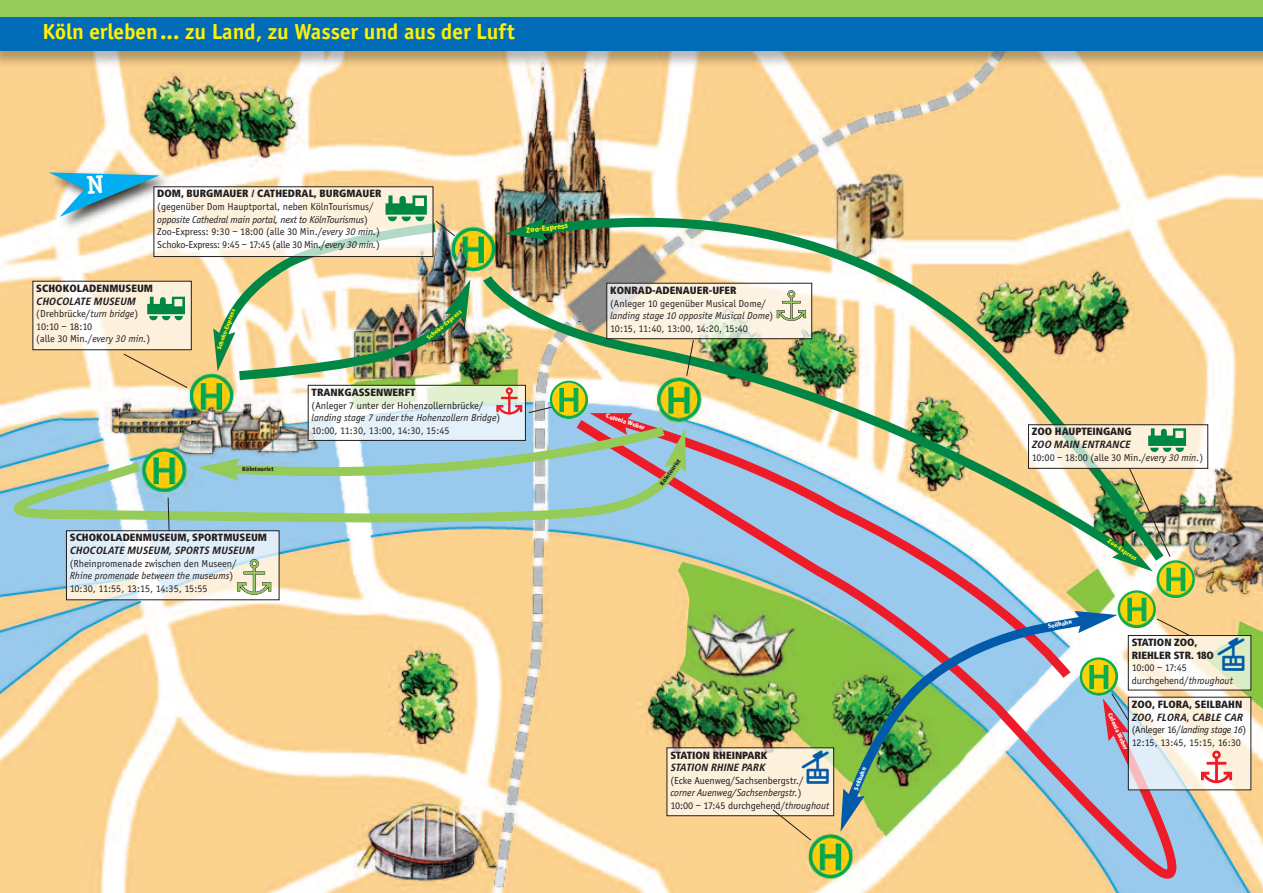
<style>
.page{position:relative;width:1263px;height:893px;background:#fff}
.page>*{position:absolute;margin:0;border:0;box-sizing:border-box;transform-origin:0 0}
.t1{font:36.6px "Transportation P02";color:#015aaa}
.t2{font:700 22.5px "Officina Sans";color:#fff101}
.t3{font:10.5px/12.6px "Officina Sans";color:#231f20}
.t4{font:900 10.5px/12.6px "Transit";color:#231f20}
.t5{font:italic 700 10.5px "Transit";color:#231f20}
.t6{font:10.5px/12.6px "Officina Sans";letter-spacing:-.02em;color:#231f20}
.t7{font:900 7.5px "Transit";color:#fff101}
.t8{font:900 6px "Transit";color:#fff}
.t9{font:900 6px "Transit";color:#fff101}
.t10{font:900 6px "Transit";color:#231f20}
.s1{font-style:italic}
</style>
<div class="page">
<img style="left:0;top:72px;width:1263px;height:821px">
<img style="left:0;top:50px;width:1263px;height:22px">
<div style="left:0;top:16px;width:1263px;height:34px;background:#006bb6"></div>
<div style="left:0;top:0;width:1263px;height:16px;background:#95cb58"></div>
<img style="left:41px;top:166px;width:137px;height:70px">
<div style="left:33px;top:282px;width:158px;height:67px;background:#fff;opacity:.7"></div>
<div style="left:33px;top:281px;width:159px;height:69px;border:1px solid #231f20"></div>
<svg style="left:123px;top:353px;width:65px;height:36px;background:#f4cf91"></svg>
<svg style="left:528px;top:204px;width:641px;height:363px"></svg>
<img style="left:478px;top:269px;width:659px;height:296px">
<img style="left:567px;top:411px;width:636px;height:482px">
<div style="left:1129px;top:698px;width:121px;height:91px;background:#fff;opacity:.7"></div>
<svg style="left:0;top:451px;width:688px;height:73px;background:#a3cbbf"></svg>
<div style="left:67px;top:531px;width:212px;height:68px;background:#fff;opacity:.7"></div>
<div style="left:66px;top:530px;width:213px;height:70px;border:1px solid #231f20"></div>
<div style="left:1129px;top:636px;width:121px;height:54px;background:#fff;opacity:.7"></div>
<div style="left:154px;top:187px;width:279px;height:69px;background:#fff;opacity:.7"></div>
<svg style="left:147px;top:297px;width:38px;height:23px"></svg>
<svg style="left:237px;top:559px;width:34px;height:36px"></svg>
<svg style="left:1201px;top:750px;width:31px;height:33px"></svg>
<img style="left:1112px;top:467px;width:59px;height:104px">
<svg style="left:167px;top:497px;width:3px;height:35px"></svg>
<div style="left:607px;top:284px;width:204px;height:54px;background:#fff;opacity:.75"></div>
<div style="left:606px;top:283px;width:206px;height:56px;border:1px solid #231f20"></div>
<img style="left:198px;top:195px;width:496px;height:288px">
<svg style="left:1156px;top:618px;width:34px;height:18px"></svg>
<img style="left:840px;top:610px;width:289px;height:222px">
<svg style="left:1148px;top:428px;width:38px;height:24px"></svg>
<svg style="left:777px;top:290px;width:29px;height:31px"></svg>
<svg style="left:48px;top:172px;width:112px;height:45px"></svg>
<h2 class="t2" style="left:43px;top:18px;width:474px">Köln erleben... zu Land, zu Wasser und aus der Luft</h2>
<p class="t4" style="left:157px;top:188px;width:226px">DOM, BURGMAUER / CATHEDRAL, BURGMAUER</p>
<p class="t3" style="left:157px;top:200px;width:224px">(gegenüber Dom Hauptportal, neben KölnTourismus/ <span class="s1">opposite Cathedral main portal, next to KölnTourismus</span>)<br>Zoo-Express: 9:30 – 18:00 (alle 30 Min./<span class="s1">every 30 min.</span>)<br>Schoko-Express: 9:45 – 17:45 (alle 30 Min./<span class="s1">every 30 min.</span>)</p>
<p class="t4" style="left:36px;top:283px;width:118px">SCHOKOLADENMUSEUM</p>
<p class="t5" style="left:36px;top:297px;width:101px">CHOCOLATE MUSEUM</p>
<p class="t3" style="left:36px;top:307px;width:116px">(Drehbrücke/<span class="s1">turn bridge</span>)<br>10:10 – 18:10<br>(alle 30 Min./<span class="s1">every 30 min.</span>)</p>
<p class="t9" style="left:216px;top:349px;width:45px;rotate:-70deg">Schoko-Express</p>
<p class="t9" style="left:426px;top:337px;width:45px;rotate:-40deg">Schoko-Express</p>
<p class="t4" style="left:312px;top:387px;width:106px">TRANKGASSENWERFT</p>
<p class="t3" style="left:312px;top:399px;width:190px">(Anleger 7 unter der Hohenzollernbrücke/ <span class="s1">landing stage 7 under the Hohenzollern Bridge</span>)<br>10:00, 11:30, 13:00, 14:30, 15:45</p>
<p class="t7" style="left:526px;top:227px;width:44px;rotate:-7deg">Zoo-Express</p>
<p class="t4" style="left:610px;top:285px;width:128px">KONRAD-ADENAUER-UFER</p>
<p class="t3" style="left:610px;top:297px;width:165px">(Anleger 10 gegenüber Musical Dome/ <span class="s1">landing stage 10 opposite Musical Dome</span>)<br>10:15, 11:40, 13:00, 14:20, 15:40</p>
<p class="t8" style="left:607px;top:413px;width:42px;rotate:18deg">Colonia Weber</p>
<p class="t10" style="left:242px;top:466px;width:33px;rotate:1deg">Kölntourist</p>
<p class="t10" style="left:659px;top:483px;width:33px;rotate:-55deg">Kölntourist</p>
<p class="t4" style="left:70px;top:532px;width:199px">SCHOKOLADENMUSEUM, SPORTMUSEUM</p>
<p class="t5" style="left:70px;top:546px;width:186px">CHOCOLATE MUSEUM, SPORTS MUSEUM</p>
<p class="t3" style="left:70px;top:557px;width:168px">(Rheinpromenade zwischen den Museen/<br><span class="s1">Rhine promenade between the museums</span>)<br>10:30, 11:55, 13:15, 14:35, 15:55</p>
<h1 class="t1" style="left:799px;top:742px;width:38px">w</h1>
<p class="t4" style="left:670px;top:749px;width:99px">STATION RHEINPARK</p>
<p class="t5" style="left:670px;top:763px;width:96px">STATION RHINE PARK</p>
<p class="t3" style="left:670px;top:774px;width:160px">(Ecke Auenweg/Sachsenbergstr./ <span class="s1">corner Auenweg/Sachsenbergstr.</span>)<br>10:00 – 17:45 durchgehend/<span class="s1">throughout</span></p>
<p class="t8" style="left:853px;top:789px;width:26px;rotate:-69deg">Seilbahn</p>
<p class="t4" style="left:1032px;top:426px;width:101px">ZOO HAUPTEINGANG</p>
<p class="t5" style="left:1032px;top:440px;width:100px">ZOO MAIN ENTRANCE</p>
<p class="t3" style="left:1032px;top:451px;width:173px">10:00 – 18:00 (alle 30 Min./<span class="s1">every 30 min.</span>)</p>
<p class="t8" style="left:1047px;top:624px;width:26px;rotate:-11deg">Seilbahn</p>
<p class="t9" style="left:1110px;top:539px;width:35px;rotate:33deg">Zoo-Express</p>
<h1 class="t1" style="left:1215px;top:629px;width:38px">w</h1>
<p class="t4" style="left:1132px;top:637px;width:84px">STATION ZOO,<br>RIEHLER STR. 18O</p>
<p class="t3" style="left:1132px;top:661px;width:103px">10:00 – 17:45 durchgehend/<span class="s1">throughout</span></p>
<p class="t4" style="left:1132px;top:699px;width:112px">ZOO, FLORA, SEILBAHN</p>
<p class="t5" style="left:1132px;top:713px;width:113px">ZOO, FLORA, CABLE CAR</p>
<p class="t6" style="left:1132px;top:723px;width:116px">(Anleger 16/<span class="s1">landing stage 16</span>)<br>12:15, 13:45, 15:15, 16:30</p>
<p class="t8" style="left:1111px;top:712px;width:42px;rotate:65deg">Colonia Weber</p>
</div>
